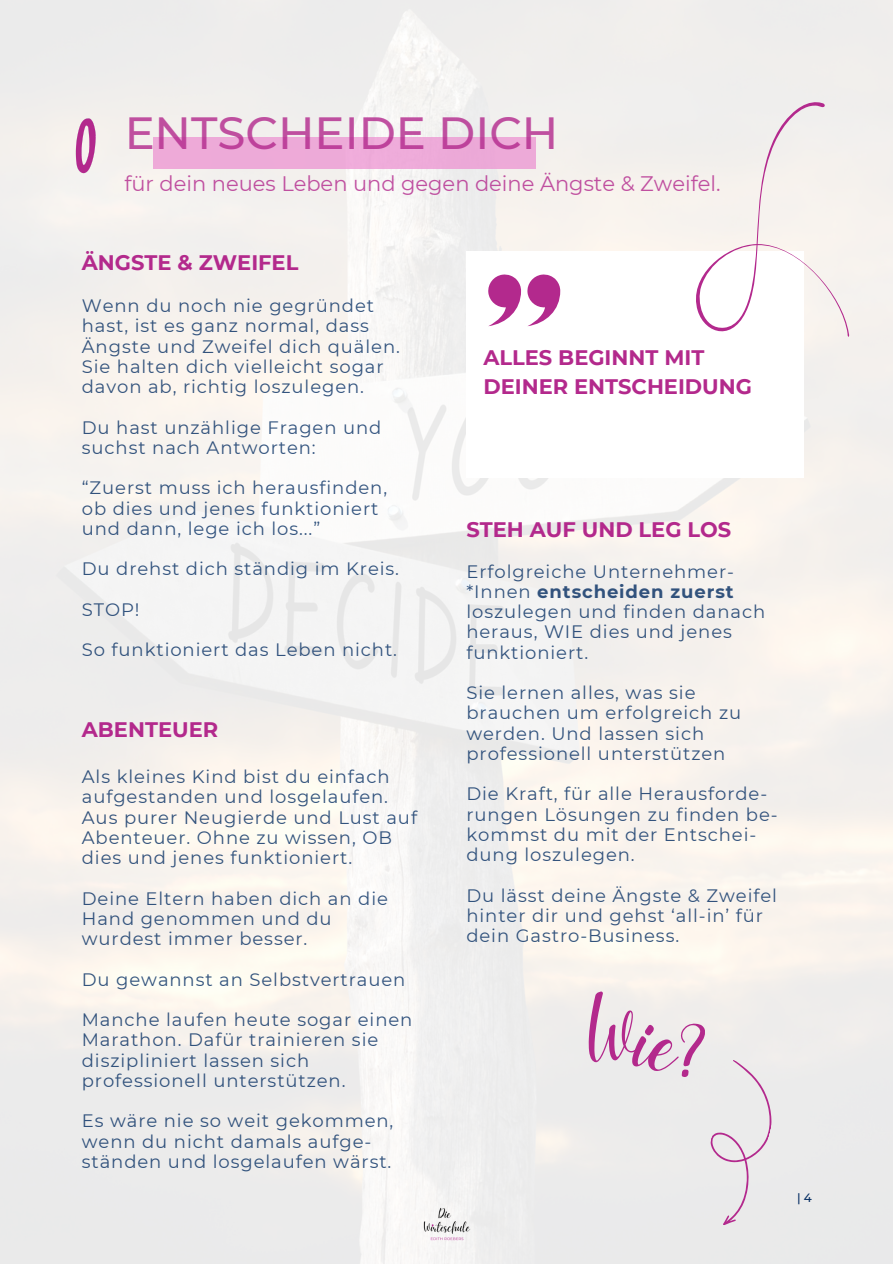
<style>
.page{position:relative;width:893px;height:1264px;background:#fff}
.page>*{position:absolute;margin:0;border:0;box-sizing:border-box;transform-origin:0 0}
.t1{font:90px "Daydream";color:#b3298c}
.t2{font:500 45px "Montserrat";color:#b3298d}
.t3{font:700 21px/29.2px "Montserrat";color:#b3298c}
.t4{font:21px "Montserrat";color:#b3298d}
.t5{font:18px/20.2px "Montserrat";letter-spacing:.05em;color:#042d62}
.t6{font:500 12px "Montserrat";color:#042d62}
.s1{font-weight:700}
</style>
<div class="page">
<div style="left:153px;top:137px;width:383px;height:31px;background:#edaad8"></div>
<div style="left:39px;top:77px;width:86px;height:127px;background:#f3f0ed"></div>
<svg style="left:488px;top:274px;width:72px;height:52px"></svg>
<div style="left:691px;top:1059px;width:94px;height:171px;background:#ebebeb"></div>
<svg style="left:673px;top:80px;width:219px;height:292px;fill:#f6f2ee"></svg>
<img style="left:418px;top:1195px;width:57px;height:58px">
<h2 class="t2" style="left:124px;top:105px;width:435px">ENTSCHEIDE DICH</h2>
<p class="t4" style="left:124px;top:171px;width:597px">für dein neues Leben und gegen deine Ängste &amp; Zweifel.</p>
<p class="t3" style="left:82px;top:248px;width:218px">ÄNGSTE &amp; ZWEIFEL</p>
<p class="t5" style="left:82px;top:295px;width:319px">Wenn du noch nie gegründet hast, ist es ganz normal, dass<br>Ängste und Zweifel dich quälen.<br>Sie halten dich vielleicht sogar davon ab, richtig loszulegen.</p>
<p class="t5" style="left:82px;top:417px;width:301px">Du hast unzählige Fragen und suchst nach Antworten:</p>
<p class="t5" style="left:82px;top:478px;width:307px">“Zuerst muss ich herausfinden, ob dies und jenes funktioniert und dann, lege ich los...”</p>
<p class="t5" style="left:82px;top:559px;width:319px">Du drehst dich ständig im Kreis.</p>
<p class="t5" style="left:82px;top:599px;width:59px">STOP!</p>
<p class="t5" style="left:82px;top:640px;width:317px">So funktioniert das Leben nicht.</p>
<p class="t3" style="left:82px;top:714px;width:138px">ABENTEUER</p>
<p class="t5" style="left:82px;top:766px;width:337px">Als kleines Kind bist du einfach aufgestanden und losgelaufen.<br>Aus purer Neugierde und Lust auf<br>Abenteuer. Ohne zu wissen, OB dies und jenes funktioniert.</p>
<p class="t5" style="left:82px;top:888px;width:307px">Deine Eltern haben dich an die<br>Hand genommen und du wurdest immer besser.</p>
<p class="t5" style="left:82px;top:969px;width:325px">Du gewannst an Selbstvertrauen</p>
<p class="t5" style="left:82px;top:1009px;width:332px">Manche laufen heute sogar einen<br>Marathon. Dafür trainieren sie diszipliniert lassen sich professionell unterstützen.</p>
<p class="t5" style="left:82px;top:1110px;width:313px">Es wäre nie so weit gekommen, wenn du nicht damals aufge&shy;ständen und losgelaufen wärst.</p>
<p class="t3" style="left:483px;top:342px;width:270px">ALLES BEGINNT MIT<br>DEINER ENTSCHEIDUNG</p>
<p class="t3" style="left:466px;top:515px;width:266px">STEH AUF UND LEG LOS</p>
<p class="t5" style="left:466px;top:561px;width:300px">Erfolgreiche Unternehmer-*Innen <span class="s1">entscheiden zuerst </span>loszulegen und finden danach heraus, WIE dies und jenes funktioniert.</p>
<p class="t5" style="left:466px;top:682px;width:276px">Sie lernen alles, was sie brauchen um erfolgreich zu werden. Und lassen sich professionell unterstützen</p>
<p class="t5" style="left:466px;top:783px;width:313px">Die Kraft, für alle Herausforde&shy;rungen Lösungen zu finden be&shy;kommst du mit der Entschei&shy;dung loszulegen.</p>
<p class="t5" style="left:466px;top:885px;width:312px">Du lässt deine Ängste &amp; Zweifel hinter dir und gehst ‘all-in’ für dein Gastro-Business.</p>
<p class="t1" style="left:596px;top:980px;width:120px;rotate:9deg">Wie?</p>
<p class="t6" style="left:797px;top:1190px;width:16px">| 4</p>
</div>
